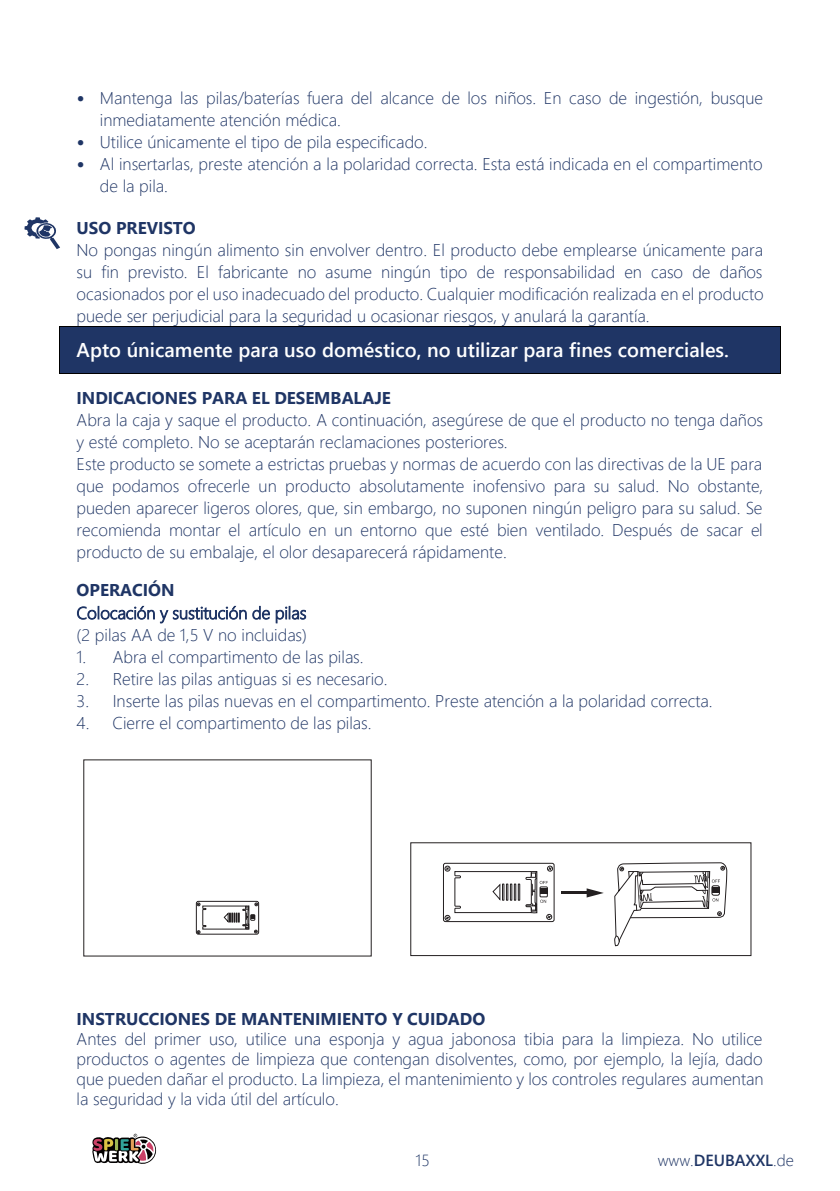
<style>
.page{position:relative;width:840px;height:1191px;background:#fff}
.page>*{position:absolute;margin:0;border:0;box-sizing:border-box;transform-origin:0 0}
.t1{font:600 20px "Segoe UI";color:#fff}
.t2{font:300 17px/22px "Segoe UI";color:#1f3565}
.t3{font:700 17px "Segoe UI";color:#1f3565}
.t4{font:600 16px "Segoe UI";color:#1f3565}
.t5{font:300 16px "Segoe UI";color:#1f3565}
.s1{font-family:"Calibri";font-weight:400}
.s2{font-weight:300}
</style>
<div class="page">
<div style="left:60px;top:327px;width:720px;height:46px;background:#1f3565"></div>
<hr style="left:60px;top:326px;width:720px;height:1px;background:#000">
<hr style="left:60px;top:373px;width:720px;height:1px;background:#000">
<hr style="left:59px;top:327px;width:1px;height:46px;background:#000">
<hr style="left:780px;top:327px;width:1px;height:46px;background:#000">
<svg style="left:77px;top:606px;width:193px;height:17px"></svg>
<svg style="left:276px;top:606px;width:30px;height:17px"></svg>
<svg style="left:24px;top:217px;width:36px;height:32px"></svg>
<div style="left:196px;top:901px;width:63px;height:33px;border:1px solid #231f20;border-radius:2px"></div>
<div style="left:443px;top:863px;width:111px;height:58px;border:1px solid #231f20;border-radius:2px"></div>
<hr style="left:561px;top:892px;width:28px;height:2px;background:#231f20">
<svg style="left:586px;top:888px;width:17px;height:9px"></svg>
<svg style="left:197px;top:903px;width:61px;height:30px"></svg>
<svg style="left:444px;top:866px;width:108px;height:54px"></svg>
<svg style="left:614px;top:862px;width:112px;height:95px"></svg>
<svg style="left:92px;top:1133px;width:65px;height:31px"></svg>
<p class="t2" style="left:100px;top:85px;width:664px;text-indent:-23px"><span class="s1">•</span> Mantenga las pilas/baterías fuera del alcance de los niños. En caso de ingestión, busque inmediatamente atención médica.</p>
<p class="t2" style="left:77px;top:129px;width:352px"><span class="s1">•</span> Utilice únicamente el tipo de pila especificado.</p>
<p class="t2" style="left:100px;top:151px;width:664px;text-indent:-23px"><span class="s1">•</span> Al insertarlas, preste atención a la polaridad correcta. Esta está indicada en el compartimento de la pila.</p>
<p class="t3" style="left:76px;top:212px;width:121px">USO PREVISTO</p>
<p class="t2" style="left:77px;top:237px;width:688px;text-align:justify">No pongas ningún alimento sin envolver dentro. El producto debe emplearse únicamente para su fin previsto. El fabricante no asume ningún tipo de responsabilidad en caso de daños ocasionados por el uso inadecuado del producto. Cualquier modificación realizada en el producto puede ser perjudicial para la seguridad u ocasionar riesgos, y anulará la garantía.</p>
<p class="t1" style="left:77px;top:331px;width:653px">Apto únicamente para uso doméstico, no utilizar para fines comerciales.</p>
<p class="t3" style="left:77px;top:382px;width:315px">INDICACIONES PARA EL DESEMBALAJE</p>
<p class="t2" style="left:76px;top:407px;width:688px">Abra la caja y saque el producto. A continuación, asegúrese de que el producto no tenga daños y esté completo. No se aceptarán reclamaciones posteriores.<br>Este producto se somete a estrictas pruebas y normas de acuerdo con las directivas de la UE para que podamos ofrecerle un producto absolutamente inofensivo para su salud. No obstante, pueden aparecer ligeros olores, que, sin embargo, no suponen ningún peligro para su salud. Se recomienda montar el artículo en un entorno que esté bien ventilado. Después de sacar el producto de su embalaje, el olor desaparecerá rápidamente.</p>
<p class="t3" style="left:77px;top:574px;width:99px">OPERACIÓN</p>
<p class="t2" style="left:77px;top:600px;width:232px">Colocación y sustitución de pilas (2 pilas AA de 1,5 V no incluidas)</p>
<p class="t2" style="left:77px;top:644px;width:288px">1. Abra el compartimento de las pilas.</p>
<p class="t2" style="left:77px;top:666px;width:312px">2. Retire las pilas antiguas si es necesario.</p>
<p class="t2" style="left:77px;top:688px;width:637px">3. Inserte las pilas nuevas en el compartimento. Preste atención a la polaridad correcta.</p>
<p class="t2" style="left:77px;top:710px;width:296px">4. Cierre el compartimento de las pilas.</p>
<p class="t3" style="left:77px;top:1002px;width:410px">INSTRUCCIONES DE MANTENIMIENTO Y CUIDADO</p>
<p class="t2" style="left:76px;top:1027px;width:688px;line-height:20px;text-align:justify">Antes del primer uso, utilice una esponja y agua jabonosa tibia para la limpieza. No utilice productos o agentes de limpieza que contengan disolventes, como, por ejemplo, la lejía, dado que pueden dañar el producto. La limpieza, el mantenimiento y los controles regulares aumentan la seguridad y la vida útil del artículo.</p>
<p class="t5" style="left:415px;top:1145px;width:16px">15</p>
<p class="t4" style="left:657px;top:1145px;width:137px"><span class="s2">www.</span>DEUBAXXL<span class="s2">.de</span></p>
</div>
